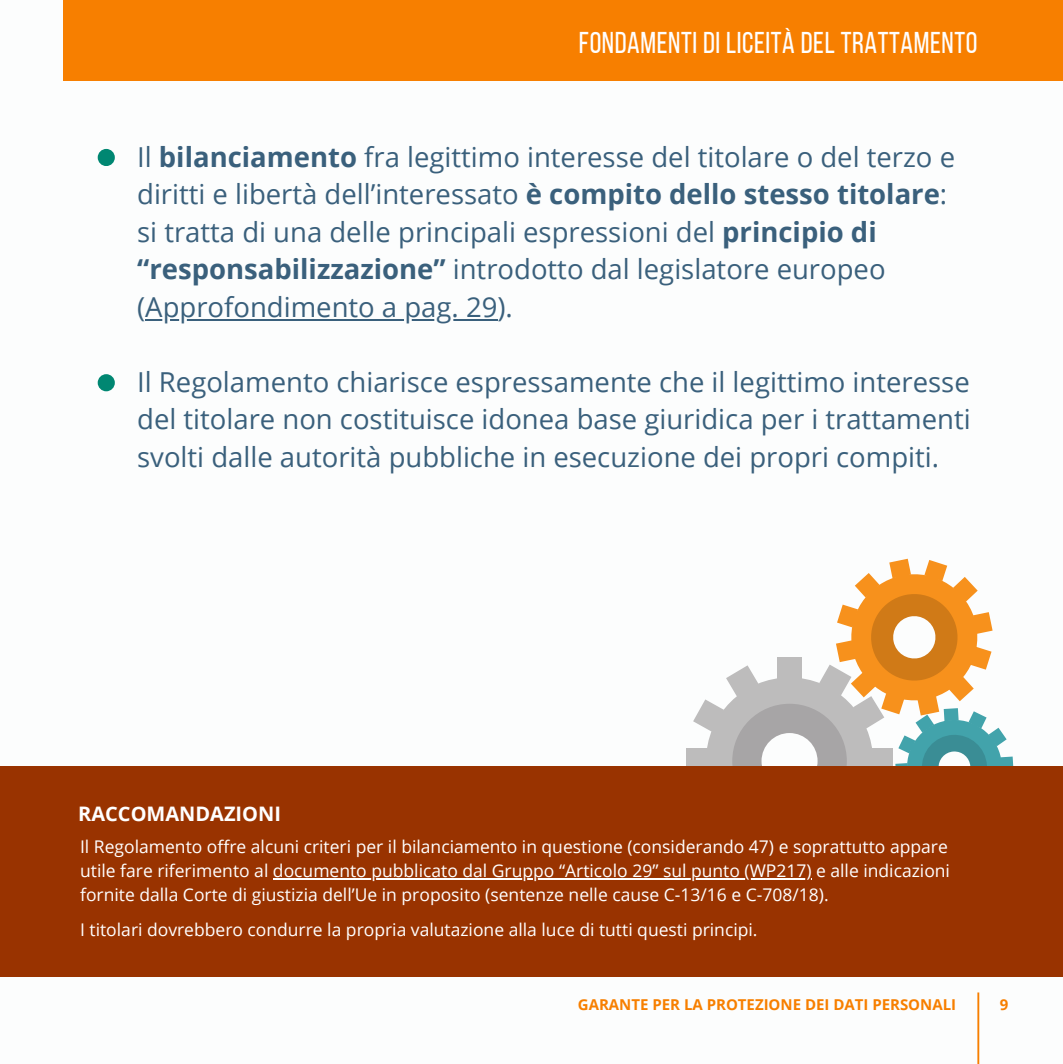
<style>
.page{position:relative;width:1063px;height:1064px;background:#fff}
.page>*{position:absolute;margin:0;border:0;box-sizing:border-box;transform-origin:0 0}
.t1{font:30px "Bebas Neue";letter-spacing:.02em;color:#fff}
.t2{font:27.5px/37.5px "Open Sans";color:#3a607c}
.t3{font:700 20px "Open Sans";color:#fff}
.t4{font:17.5px/24.2px "Open Sans";color:#fff}
.t5{font:700 15px "Open Sans";color:#f77f00}
.s1{font-weight:700}
</style>
<div class="page">
<hr style="left:977px;top:992px;width:2px;height:70px;background:#f77f00">
<div style="left:686px;top:748px;width:21px;height:25px;background:#bdbcbc"></div>
<svg style="left:693px;top:558px;width:320px;height:207px"></svg>
<div style="left:0;top:765px;width:1062px;height:211px;background:#930"></div>
<div style="left:98px;top:149px;width:17px;height:17px;background:#008772;border-radius:50%"></div>
<div style="left:98px;top:374px;width:17px;height:17px;background:#008772;border-radius:50%"></div>
<div style="left:63px;top:0;width:999px;height:80px;background:#f77f00"></div>
<hr style="left:273px;top:878px;width:538px;height:1px;background:#fff">
<hr style="left:145px;top:318px;width:352px;height:2px;background:#3a607c">
<p class="t1" style="left:579px;top:31px;width:400px">FONDAMENTI DI LICEITÀ DEL TRATTAMENTO</p>
<p class="t2" style="left:137px;top:137px;width:819px">Il <span class="s1">bilanciamento</span> fra legittimo interesse del titolare o del terzo e diritti e libertà dell’interessato <span class="s1">è compito dello stesso titolare</span>: si tratta di una delle principali espressioni del <span class="s1">principio di “responsabilizzazione”</span> introdotto dal legislatore europeo (Approfondimento a pag. 29).</p>
<p class="t2" style="left:137px;top:362px;width:835px;text-align:justify">Il Regolamento chiarisce espressamente che il legittimo interesse del titolare non costituisce idonea base giuridica per i trattamenti svolti dalle autorità pubbliche in esecuzione dei propri compiti.</p>
<p class="t3" style="left:78px;top:799px;width:204px">RACCOMANDAZIONI</p>
<p class="t4" style="left:80px;top:833px;width:871px">Il Regolamento offre alcuni criteri per il bilanciamento in questione (considerando 47) e soprattutto appare utile fare riferimento al documento pubblicato dal Gruppo “Articolo 29” sul punto (WP217) e alle indicazioni fornite dalla Corte di giustizia dell’Ue in proposito (sentenze nelle cause C-13/16 e C-708/18).</p>
<p class="t4" style="left:80px;top:916px;width:679px">I titolari dovrebbero condurre la propria valutazione alla luce di tutti questi principi.</p>
<p class="t5" style="left:578px;top:993px;width:380px">GARANTE PER LA PROTEZIONE DEI DATI PERSONALI</p>
<p class="t5" style="left:1000px;top:993px;width:10px">9</p>
</div>
